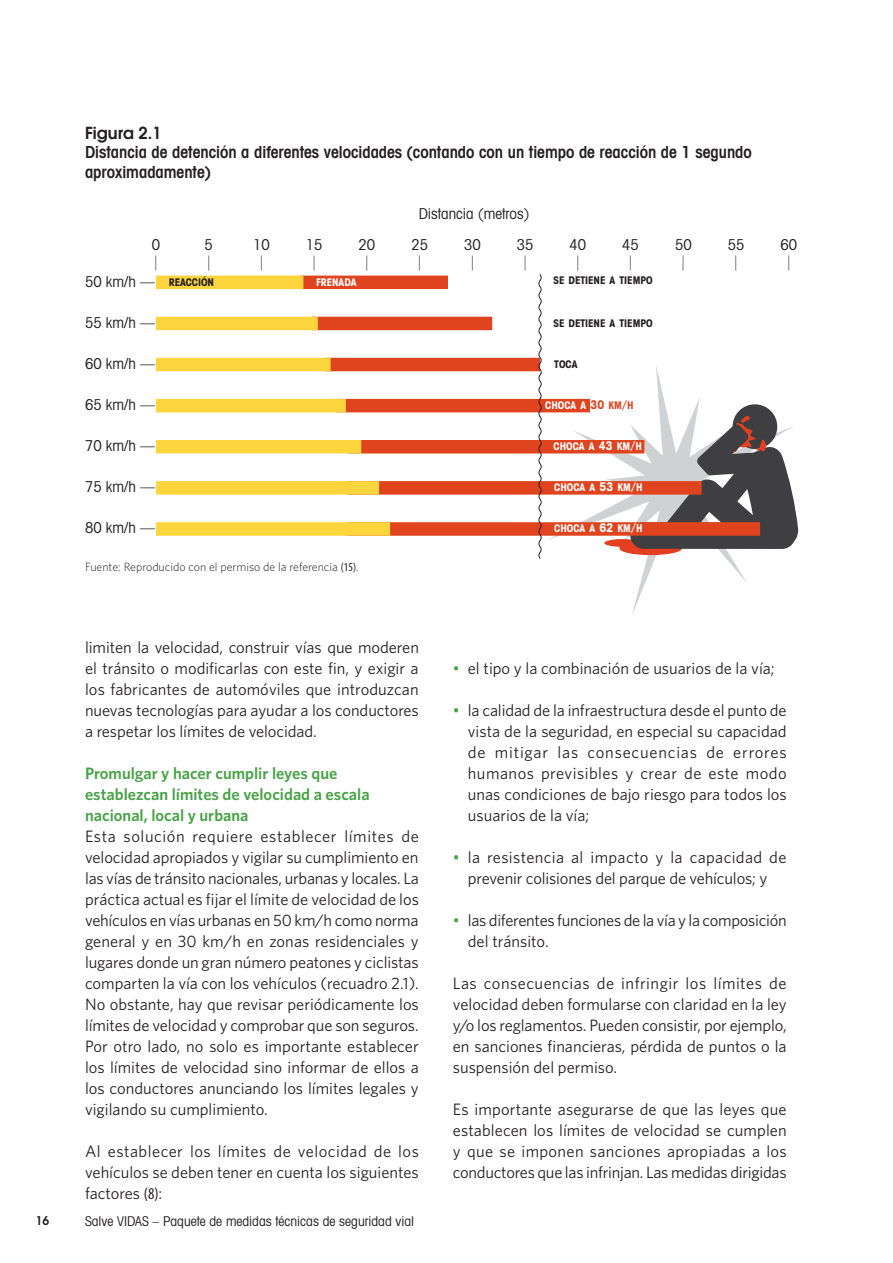
<style>
.page{position:relative;width:893px;height:1263px;background:#fff}
.page>*{position:absolute;margin:0;border:0;box-sizing:border-box;transform-origin:0 0}
.Body_text{font:16.5px/21px "Whitney HTF";color:#231f20;text-align:justify}
.Body_bullet_level_1{font:16.5px/21px "Whitney HTF";color:#231f20;text-align:justify}
.Box_title{font:600 condensed 16.5px/19.5px "Avant Garde IT Cby BT";color:#231f20}
.Title_level_3{font:600 16.5px/21px "Whitney HTF";color:#47a246}
.Box_title-2{font:600 16.5px "Avant Garde";color:#231f20}
.Boxes{font:condensed 15px "Avant Garde";color:#231f20}
.Boxes-2{font:200 15px "Avant Garde IT Cby BT";color:#231f20}
.t1{font:condensed 13.5px "Avant Garde";color:#231f20}
.Box_footnote{font:300 12px "Whitney HTF";color:#231f20}
.t2{font:600 12px "Avant Garde";color:#231f20}
.Boxes-3{font:700 condensed 10.5px "Avant Garde IT Cby BT";color:#fff}
.Boxes-4{font:700 condensed 10.5px "Avant Garde IT Cby BT";color:#231f20}
.s1{font-size:12px;color:#e0441f}
.s2{color:#e0441f}
.s3{font-size:12px}
.s4{font-family:"Myriad Pro";font-weight:400;font-stretch:condensed}
.s5{font-family:"Myriad Pro";font-stretch:condensed}
.s6{color:#47a246}
</style>
<div class="page">
<svg style="left:546px;top:365px;width:201px;height:250px"></svg>
<svg style="left:604px;top:401px;width:195px;height:154px"></svg>
<div style="left:299px;top:276px;width:149px;height:13px;background:#e0441f"></div>
<div style="left:156px;top:276px;width:147px;height:13px;background:#fcd53d"></div>
<div style="left:312px;top:317px;width:180px;height:13px;background:#e0441f"></div>
<div style="left:156px;top:317px;width:162px;height:13px;background:#fcd53d"></div>
<div style="left:325px;top:358px;width:215px;height:13px;background:#e0441f"></div>
<div style="left:156px;top:358px;width:175px;height:13px;background:#fcd53d"></div>
<div style="left:337px;top:399px;width:253px;height:13px;background:#e0441f"></div>
<div style="left:156px;top:399px;width:190px;height:13px;background:#fcd53d"></div>
<div style="left:347px;top:440px;width:297px;height:13px;background:#e0441f"></div>
<div style="left:156px;top:440px;width:205px;height:13px;background:#fcd53d"></div>
<div style="left:347px;top:481px;width:355px;height:14px;background:#e0441f"></div>
<div style="left:156px;top:481px;width:223px;height:14px;background:#fcd53d"></div>
<div style="left:347px;top:522px;width:413px;height:14px;background:#e0441f"></div>
<div style="left:156px;top:522px;width:234px;height:14px;background:#fcd53d"></div>
<svg style="left:537px;top:274px;width:6px;height:285px"></svg>
<p class="Box_title-2" style="left:85px;top:122px;width:78px">Figura 2.1</p>
<p class="Box_title" style="left:85px;top:143px;width:668px">Distancia de detención a diferentes velocidades (contando con un tiempo de reacción de 1 segundo aproximadamente)</p>
<p class="Boxes" style="left:419px;top:205px;width:112px">Distancia (metros)</p>
<p class="Boxes" style="left:152px;top:235px;width:10px">0</p>
<p class="Boxes-2" style="left:152px;top:252px;width:9px">|</p>
<p class="Boxes" style="left:205px;top:235px;width:10px">5</p>
<p class="Boxes-2" style="left:205px;top:252px;width:9px">|</p>
<p class="Boxes" style="left:253px;top:235px;width:18px">10</p>
<p class="Boxes-2" style="left:258px;top:252px;width:9px">|</p>
<p class="Boxes" style="left:306px;top:235px;width:18px">15</p>
<p class="Boxes-2" style="left:310px;top:252px;width:9px">|</p>
<p class="Boxes" style="left:359px;top:235px;width:18px">20</p>
<p class="Boxes-2" style="left:363px;top:252px;width:9px">|</p>
<p class="Boxes" style="left:411px;top:235px;width:18px">25</p>
<p class="Boxes-2" style="left:416px;top:252px;width:9px">|</p>
<p class="Boxes" style="left:464px;top:235px;width:18px">30</p>
<p class="Boxes-2" style="left:469px;top:252px;width:9px">|</p>
<p class="Boxes" style="left:517px;top:235px;width:18px">35</p>
<p class="Boxes-2" style="left:521px;top:252px;width:9px">|</p>
<p class="Boxes" style="left:569px;top:235px;width:18px">40</p>
<p class="Boxes-2" style="left:574px;top:252px;width:9px">|</p>
<p class="Boxes" style="left:622px;top:235px;width:18px">45</p>
<p class="Boxes-2" style="left:627px;top:252px;width:9px">|</p>
<p class="Boxes" style="left:675px;top:235px;width:18px">50</p>
<p class="Boxes-2" style="left:680px;top:252px;width:9px">|</p>
<p class="Boxes" style="left:728px;top:235px;width:18px">55</p>
<p class="Boxes-2" style="left:732px;top:252px;width:9px">|</p>
<p class="Boxes" style="left:780px;top:235px;width:18px">60</p>
<p class="Boxes-2" style="left:785px;top:252px;width:9px">|</p>
<p class="Boxes" style="left:85px;top:272px;width:72px">50 km/h —</p>
<p class="Boxes" style="left:85px;top:313px;width:72px">55 km/h —</p>
<p class="Boxes" style="left:85px;top:354px;width:72px">60 km/h —</p>
<p class="Boxes" style="left:85px;top:395px;width:72px">65 km/h —</p>
<p class="Boxes" style="left:85px;top:436px;width:72px">70 km/h —</p>
<p class="Boxes" style="left:85px;top:477px;width:72px">75 km/h —</p>
<p class="Boxes" style="left:85px;top:518px;width:72px">80 km/h —</p>
<p class="Boxes-4" style="left:169px;top:275px;width:47px">REACCIÓN</p>
<p class="Boxes-3" style="left:316px;top:275px;width:42px">FRENADA</p>
<p class="Boxes-4" style="left:554px;top:274px;width:101px">SE DETIENE A TIEMPO</p>
<p class="Boxes-4" style="left:554px;top:316px;width:101px">SE DETIENE A TIEMPO</p>
<p class="Boxes-4" style="left:554px;top:358px;width:25px">TOCA</p>
<p class="Boxes-3" style="left:545px;top:399px;width:90px">CHOCA A <span class="s1">30</span> <span class="s2">KM</span><span class="s1">/</span><span class="s2">H</span></p>
<p class="Boxes-3" style="left:554px;top:440px;width:90px">CHOCA A <span class="s3">43</span> KM<span class="s3">/</span>H</p>
<p class="Boxes-3" style="left:554px;top:481px;width:90px">CHOCA A <span class="s3">53</span> KM<span class="s3">/</span>H</p>
<p class="Boxes-3" style="left:554px;top:522px;width:90px">CHOCA A <span class="s3">62</span> KM<span class="s3">/</span>H</p>
<p class="Box_footnote" style="left:85px;top:560px;width:275px">Fuente: Reproducido con el permiso de la referencia <span class="s4">(15)</span>.</p>
<p class="Body_text" style="left:85px;top:636px;width:335px">limiten la velocidad, construir vías que moderen el tránsito o modificarlas con este fin, y exigir a los fabricantes de automóviles que introduzcan nuevas tecnologías para ayudar a los conductores a respetar los límites de velocidad.</p>
<p class="Title_level_3" style="left:85px;top:762px;width:286px">Promulgar y hacer cumplir leyes que establezcan límites de velocidad a escala nacional, local y urbana</p>
<p class="Body_text" style="left:85px;top:825px;width:335px">Esta solución requiere establecer límites de velocidad apropiados y vigilar su cumplimiento en las vías de tránsito nacionales, urbanas y locales. La práctica actual es fijar el límite de velocidad de los vehículos en vías urbanas en 50 km/h como norma general y en 30 km/h en zonas residenciales y lugares donde un gran número peatones y ciclistas comparten la vía con los vehículos (recuadro 2.1).<br>No obstante, hay que revisar periódicamente los límites de velocidad y comprobar que son seguros.<br>Por otro lado, no solo es importante establecer los límites de velocidad sino informar de ellos a los conductores anunciando los límites legales y vigilando su cumplimiento.</p>
<p class="Body_text" style="left:85px;top:1140px;width:335px">Al establecer los límites de velocidad de los vehículos se deben tener en cuenta los siguientes factores <span class="s5">(8)</span>:</p>
<p class="t2" style="left:36px;top:1213px;width:15px">16</p>
<p class="t1" style="left:85px;top:1212px;width:331px">Salve VIDAS – Paquete de medidas técnicas de seguridad vial</p>
<p class="Body_bullet_level_1" style="left:453px;top:657px;width:323px"><span class="s6">•</span> el tipo y la combinación de usuarios de la vía;</p>
<p class="Body_bullet_level_1" style="left:468px;top:699px;width:320px;text-indent:-15px"><span class="s6">•</span> la calidad de la infraestructura desde el punto de vista de la seguridad, en especial su capacidad de mitigar las consecuencias de errores humanos previsibles y crear de este modo unas condiciones de bajo riesgo para todos los usuarios de la vía;</p>
<p class="Body_bullet_level_1" style="left:453px;top:846px;width:335px;text-align:center"><span class="s6">•</span> la resistencia al impacto y la capacidad de prevenir colisiones del parque de vehículos; y</p>
<p class="Body_bullet_level_1" style="left:468px;top:909px;width:320px;text-indent:-15px"><span class="s6">•</span> las diferentes funciones de la vía y la composición del tránsito.</p>
<p class="Body_text" style="left:453px;top:972px;width:335px">Las consecuencias de infringir los límites de velocidad deben formularse con claridad en la ley y/o los reglamentos. Pueden consistir, por ejemplo, en sanciones financieras, pérdida de puntos o la suspensión del permiso.</p>
<p class="Body_text" style="left:453px;top:1098px;width:335px">Es importante asegurarse de que las leyes que establecen los límites de velocidad se cumplen y que se imponen sanciones apropiadas a los conductores que las infrinjan. Las medidas dirigidas</p>
</div>
